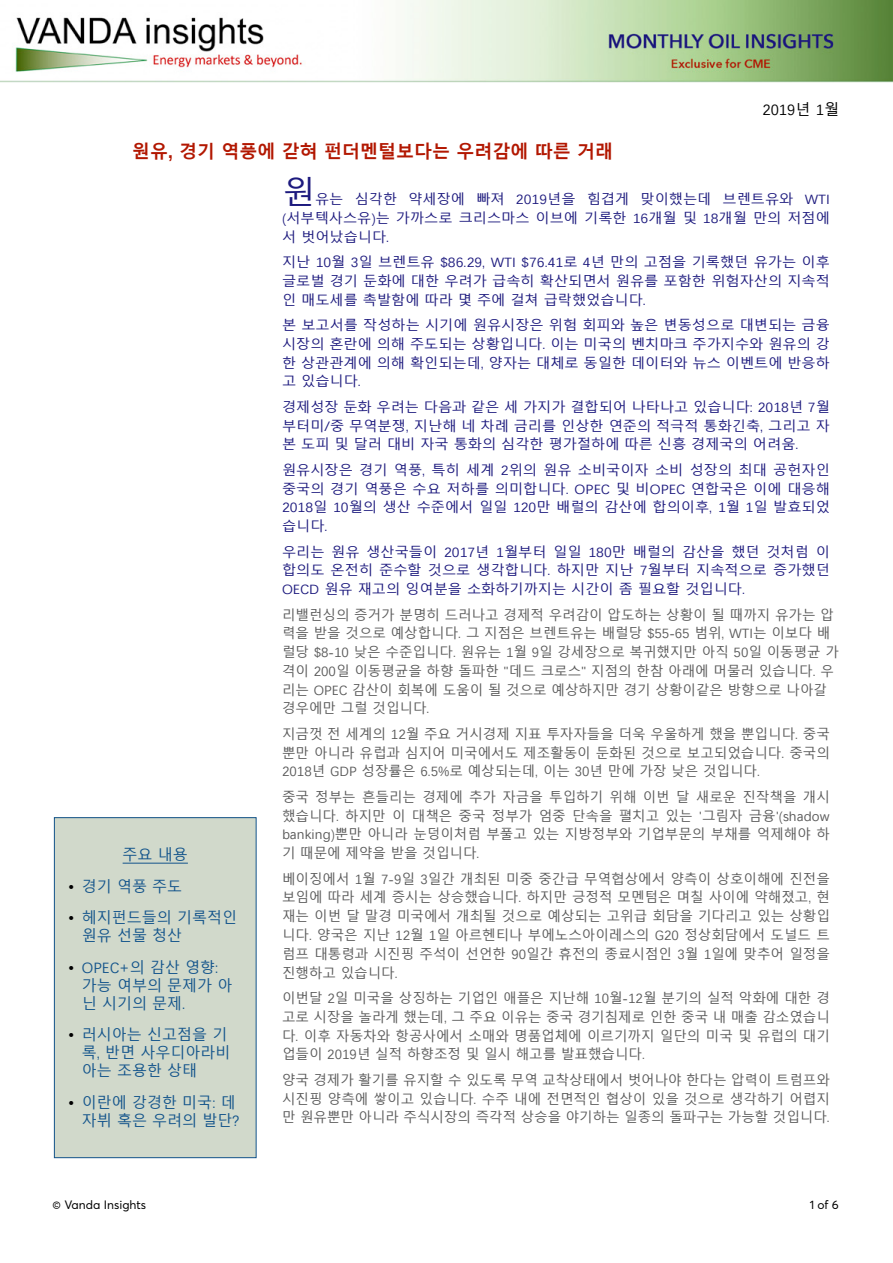
<style>
.page{position:relative;width:893px;height:1263px;background:#fff}
.page>*{position:absolute;margin:0;border:0;box-sizing:border-box;transform-origin:0 0}
.t1{font:31.5px "Malgun Gothic";color:#1d1a7e;scale:1.05 1}
.t2{font:700 18px "Malgun Gothic";color:#b21701}
.t3{font:15px/18px "Malgun Gothic";color:#13548b}
.t4{font:15px "Malgun Gothic";color:#000}
.t5{font:13.5px/18.8px "Malgun Gothic";color:#5a5a5a;text-align:justify}
.t6{font:13.5px/18.8px "Malgun Gothic";color:#1d1a7e;text-align:justify;scale:1.05 1}
.t7{font:12px "Averta";color:#000}
.s1{color:#000}
</style>
<div class="page">
<img style="left:0;top:0;width:893px;height:82px">
<div style="left:54px;top:818px;width:202px;height:340px;background:#d1d9cb"></div>
<hr style="left:123px;top:863px;width:65px;height:1px;background:#13548b">
<div style="left:54px;top:817px;width:202px;height:341px;border:1px solid #13548b"></div>
<p class="t4" style="left:762px;top:100px;width:78px">2019년 1월</p>
<h2 class="t2" style="left:132px;top:140px;width:483px">원유, 경기 역풍에 갇혀 펀더멘털보다는 우려감에 따른 거래</h2>
<h1 class="t1" style="left:282px;top:174px;width:33px">원</h1>
<p class="t6" style="left:282px;top:190px;width:523px;text-indent:33px">유는 심각한 약세장에 빠져 2019년을 힘겹게 맞이했는데 브렌트유와 WTI (서부텍사스유)는 가까스로 크리스마스 이브에 기록한 16개월 및 18개월 만의 저점에 서 벗어났습니다.</p>
<p class="t6" style="left:282px;top:253px;width:523px">지난 10월 3일 브렌트유 $86.29, WTI $76.41로 4년 만의 고점을 기록했던 유가는 이후 글로벌 경기 둔화에 대한 우려가 급속히 확산되면서 원유를 포함한 위험자산의 지속적 인 매도세를 촉발함에 따라 몇 주에 걸쳐 급락했었습니다.</p>
<p class="t6" style="left:282px;top:316px;width:523px">본 보고서를 작성하는 시기에 원유시장은 위험 회피와 높은 변동성으로 대변되는 금융 시장의 혼란에 의해 주도되는 상황입니다. 이는 미국의 벤치마크 주가지수와 원유의 강 한 상관관계에 의해 확인되는데, 양자는 대체로 동일한 데이터와 뉴스 이벤트에 반응하 고 있습니다.</p>
<p class="t6" style="left:282px;top:397px;width:523px">경제성장 둔화 우려는 다음과 같은 세 가지가 결합되어 나타나고 있습니다: 2018년 7월 부터미/중 무역분쟁, 지난해 네 차례 금리를 인상한 연준의 적극적 통화긴축, 그리고 자 본 도피 및 달러 대비 자국 통화의 심각한 평가절하에 따른 신흥 경제국의 어려움.</p>
<p class="t6" style="left:282px;top:460px;width:523px">원유시장은 경기 역풍, 특히 세계 2위의 원유 소비국이자 소비 성장의 최대 공헌자인 중국의 경기 역풍은 수요 저하를 의미합니다. OPEC 및 비OPEC 연합국은 이에 대응해 2018일 10월의 생산 수준에서 일일 120만 배럴의 감산에 합의이후, 1월 1일 발효되었 습니다.</p>
<p class="t6" style="left:282px;top:542px;width:523px">우리는 원유 생산국들이 2017년 1월부터 일일 180만 배럴의 감산을 했던 것처럼 이 합의도 온전히 준수할 것으로 생각합니다. 하지만 지난 7월부터 지속적으로 증가했던 OECD 원유 재고의 잉여분을 소화하기까지는 시간이 좀 필요할 것입니다.</p>
<p class="t5" style="left:282px;top:605px;width:558px;text-align:left">리밸런싱의 증거가 분명히 드러나고 경제적 우려감이 압도하는 상황이 될 때까지 유가는 압 력을 받을 것으로 예상합니다. 그 지점은 브렌트유는 배럴당 $55-65 범위, WTI는 이보다 배 럴당 $8-10 낮은 수준입니다. 원유는 1월 9일 강세장으로 복귀했지만 아직 50일 이동평균 가 격이 200일 이동평균을 하향 돌파한 "데드 크로스" 지점의 한참 아래에 머물러 있습니다. 우 리는 OPEC 감산이 회복에 도움이 될 것으로 예상하지만 경기 상황이같은 방향으로 나아갈 경우에만 그럴 것입니다.</p>
<p class="t5" style="left:282px;top:724px;width:549px">지금껏 전 세계의 12월 주요 거시경제 지표 투자자들을 더욱 우울하게 했을 뿐입니다. 중국 뿐만 아니라 유럽과 심지어 미국에서도 제조활동이 둔화된 것으로 보고되었습니다. 중국의 2018년 GDP 성장률은 6.5%로 예상되는데, 이는 30년 만에 가장 낮은 것입니다.</p>
<p class="t5" style="left:282px;top:787px;width:549px">중국 정부는 흔들리는 경제에 추가 자금을 투입하기 위해 이번 달 새로운 진작책을 개시 했습니다. 하지만 이 대책은 중국 정부가 엄중 단속을 펼치고 있는 '그림자 금융'(shadow banking)뿐만 아니라 눈덩이처럼 부풀고 있는 지방정부와 기업부문의 부채를 억제해야 하 기 때문에 제약을 받을 것입니다.</p>
<p class="t5" style="left:282px;top:869px;width:549px">베이징에서 1월 7-9일 3일간 개최된 미중 중간급 무역협상에서 양측이 상호이해에 진전을 보임에 따라 세계 증시는 상승했습니다. 하지만 긍정적 모멘텀은 며칠 사이에 약해졌고, 현 재는 이번 달 말경 미국에서 개최될 것으로 예상되는 고위급 회담을 기다리고 있는 상황입 니다. 양국은 지난 12월 1일 아르헨티나 부에노스아이레스의 G20 정상회담에서 도널드 트 럼프 대통령과 시진핑 주석이 선언한 90일간 휴전의 종료시점인 3월 1일에 맞추어 일정을 진행하고 있습니다.</p>
<p class="t5" style="left:282px;top:988px;width:549px">이번달 2일 미국을 상징하는 기업인 애플은 지난해 10월-12월 분기의 실적 악화에 대한 경 고로 시장을 놀라게 했는데, 그 주요 이유는 중국 경기침제로 인한 중국 내 매출 감소였습니 다. 이후 자동차와 항공사에서 소매와 명품업체에 이르기까지 일단의 미국 및 유럽의 대기 업들이 2019년 실적 하향조정 및 일시 해고를 발표했습니다.</p>
<p class="t5" style="left:282px;top:1070px;width:549px">양국 경제가 활기를 유지할 수 있도록 무역 교착상태에서 벗어나야 한다는 압력이 트럼프와 시진핑 양측에 쌓이고 있습니다. 수주 내에 전면적인 협상이 있을 것으로 생각하기 어렵지 만 원유뿐만 아니라 주식시장의 즉각적 상승을 야기하는 일종의 돌파구는 가능할 것입니다.</p>
<p class="t3" style="left:123px;top:846px;width:67px">주요 내용</p>
<p class="t3" style="left:68px;top:877px;width:116px"><span class="s1">•</span> 경기 역풍 주도</p>
<p class="t3" style="left:82px;top:909px;width:157px;text-indent:-14px"><span class="s1">•</span> 헤지펀드들의 기록적인 원유 선물 청산</p>
<p class="t3" style="left:82px;top:958px;width:152px;text-indent:-14px"><span class="s1">•</span> OPEC+의 감산 영향: 가능 여부의 문제가 아 닌 시기의 문제.</p>
<p class="t3" style="left:82px;top:1026px;width:150px;text-indent:-14px"><span class="s1">•</span> 러시아는 신고점을 기 록, 반면 사우디아라비 아는 조용한 상태</p>
<p class="t3" style="left:68px;top:1093px;width:173px;text-align:right"><span class="s1">•</span> 이란에 강경한 미국: 데 자뷔 혹은 우려의 발단?</p>
<p class="t7" style="left:53px;top:1197px;width:95px">© Vanda Insights</p>
<p class="t7" style="left:810px;top:1197px;width:31px">1 of 6</p>
</div>
